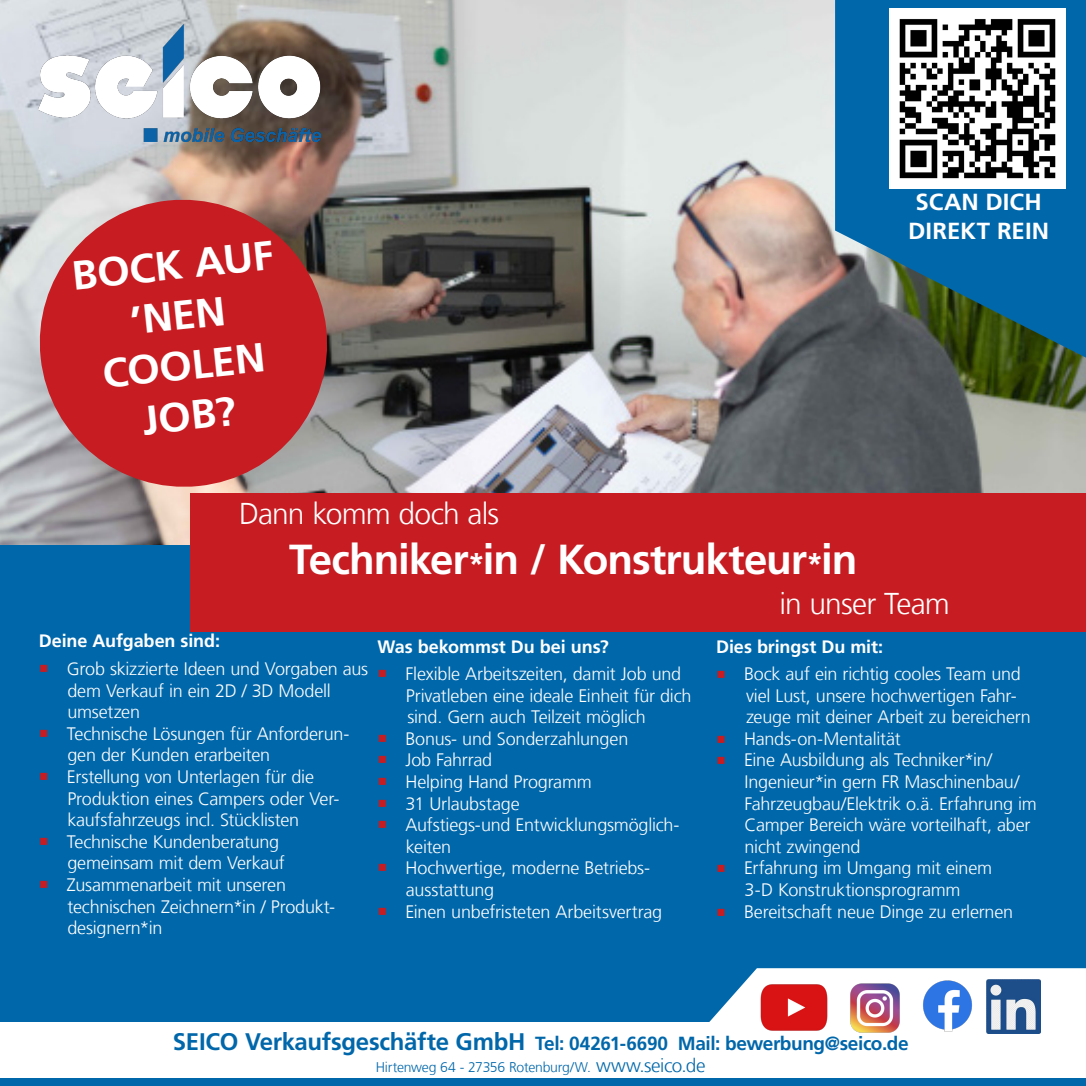
<style>
.page{position:relative;width:1086px;height:1086px;background:#fff}
.page>*{position:absolute;margin:0;border:0;box-sizing:border-box;transform-origin:0 0}
.t1{font:700 42px "Frutiger LT Com";letter-spacing:-.025em;color:#fff}
.t2{font:700 40.7px/50.4px "Frutiger LT Com";color:#fff;text-align:center}
.t3{font:300 30px "Frutiger LT Com";letter-spacing:-.03em;color:#fff}
.t4{font:700 23.3px "Frutiger LT Com";color:#fff}
.t5{font:700 19px "Frutiger LT Com";letter-spacing:-.02em;color:#0067aa}
.t6{font:300 18px "Frutiger LT Com";letter-spacing:-.01em;color:#fff}
.t7{font:700 18px "Frutiger LT Com";letter-spacing:-.005em;color:#fff}
.t8{font:300 14px "Frutiger LT Com";letter-spacing:-.02em;color:#0067aa}
.s1{font-size:30px}
.s2{color:#c61c22}
.s3{font-size:24px}
.s4{font-size:19px}
</style>
<div class="page">
<img style="left:0;top:0;width:1086px;height:545px">
<div style="left:0;top:545px;width:1086px;height:541px;background:#0067aa"></div>
<svg style="left:835px;top:0;width:251px;height:358px;background:#17648d"></svg>
<img style="left:889px;top:8px;width:176px;height:181px">
<svg style="left:709px;top:968px;width:377px;height:54px;background:#dae8f2"></svg>
<div style="left:0;top:1022px;width:1086px;height:55px;background:#fff"></div>
<svg style="left:32px;top:192px;width:303px;height:302px;background:#be4649"></svg>
<div style="left:191px;top:493px;width:895px;height:139px;background:#c61c22"></div>
<img style="left:39px;top:25px;width:282px;height:116px">
<img style="left:847px;top:981px;width:54px;height:52px">
<img style="left:756px;top:982px;width:77px;height:49px">
<img style="left:920px;top:979px;width:54px;height:53px">
<img style="left:986px;top:980px;width:54px;height:54px">
<div style="left:131px;top:296px;width:93px;height:37px;background:#c61c22"></div>
<p class="t2" style="left:70px;top:251px;width:204px;rotate:-6deg">BOCK AUF</p>
<p class="t2" style="left:100px;top:349px;width:165px;rotate:-6deg">COOLEN<br>JOB?</p>
<p class="t4" style="left:915px;top:188px;width:128px">SCAN DICH</p>
<p class="t4" style="left:908px;top:217px;width:142px">DIREKT REIN</p>
<p class="t3" style="left:239px;top:496px;width:261px">Dann komm doch als</p>
<p class="t1" style="left:289px;top:535px;width:569px">Techniker<span class="s1">*</span>in / Konstrukteur<span class="s1">*</span>in</p>
<p class="t3" style="left:779px;top:586px;width:172px">in unser Team</p>
<p class="t7" style="left:39px;top:630px;width:183px">Deine Aufgaben sind:</p>
<p class="t6" style="left:39px;top:658px;width:331px"><span class="s2">○</span> Grob skizzierte Ideen und Vorgaben aus</p>
<p class="t6" style="left:67px;top:680px;width:265px">dem Verkauf in ein 2D / 3D Modell</p>
<p class="t6" style="left:67px;top:701px;width:74px">umsetzen</p>
<p class="t6" style="left:39px;top:723px;width:312px"><span class="s2">○</span> Technische Lösungen für Anforderun-</p>
<p class="t6" style="left:67px;top:744px;width:204px">gen der Kunden erarbeiten</p>
<p class="t6" style="left:39px;top:766px;width:277px"><span class="s2">○</span> Erstellung von Unterlagen für die</p>
<p class="t6" style="left:67px;top:788px;width:274px">Produktion eines Campers oder Ver-</p>
<p class="t6" style="left:67px;top:809px;width:233px">kaufsfahrzeugs incl. Stücklisten</p>
<p class="t6" style="left:39px;top:831px;width:242px"><span class="s2">○</span> Technische Kundenberatung</p>
<p class="t6" style="left:67px;top:852px;width:219px">gemeinsam mit dem Verkauf</p>
<p class="t6" style="left:39px;top:874px;width:249px"><span class="s2">○</span> Zusammenarbeit mit unseren</p>
<p class="t6" style="left:67px;top:896px;width:269px">technischen Zeichnern*in / Produkt-</p>
<p class="t6" style="left:67px;top:917px;width:97px">designern*in</p>
<p class="t7" style="left:377px;top:636px;width:233px">Was bekommst Du bei uns?</p>
<p class="t6" style="left:377px;top:663px;width:305px"><span class="s2">○</span> Flexible Arbeitszeiten, damit Job und</p>
<p class="t6" style="left:406px;top:685px;width:287px">Privatleben eine ideale Einheit für dich</p>
<p class="t6" style="left:407px;top:706px;width:240px">sind. Gern auch Teilzeit möglich</p>
<p class="t6" style="left:377px;top:728px;width:252px"><span class="s2">○</span> Bonus- und Sonderzahlungen</p>
<p class="t6" style="left:377px;top:749px;width:116px"><span class="s2">○</span> Job Fahrrad</p>
<p class="t6" style="left:377px;top:771px;width:216px"><span class="s2">○</span> Helping Hand Programm</p>
<p class="t6" style="left:377px;top:793px;width:144px"><span class="s2">○</span> 31 Urlaubstage</p>
<p class="t6" style="left:377px;top:814px;width:304px"><span class="s2">○</span> Aufstiegs-und Entwicklungsmöglich-</p>
<p class="t6" style="left:406px;top:836px;width:47px">keiten</p>
<p class="t6" style="left:377px;top:857px;width:274px"><span class="s2">○</span> Hochwertige, moderne Betriebs-</p>
<p class="t6" style="left:406px;top:879px;width:90px">ausstattung</p>
<p class="t6" style="left:377px;top:901px;width:286px"><span class="s2">○</span> Einen unbefristeten Arbeitsvertrag</p>
<p class="t7" style="left:716px;top:636px;width:168px">Dies bringst Du mit:</p>
<p class="t6" style="left:716px;top:663px;width:306px"><span class="s2">○</span> Bock auf ein richtig cooles Team und</p>
<p class="t6" style="left:746px;top:685px;width:272px">viel Lust, unsere hochwertigen Fahr-</p>
<p class="t6" style="left:746px;top:706px;width:286px">zeuge mit deiner Arbeit zu bereichern</p>
<p class="t6" style="left:716px;top:728px;width:186px"><span class="s2">○</span> Hands-on-Mentalität</p>
<p class="t6" style="left:716px;top:749px;width:278px"><span class="s2">○</span> Eine Ausbildung als Techniker*in/</p>
<p class="t6" style="left:744px;top:771px;width:276px">Ingenieur*in gern FR Maschinenbau/</p>
<p class="t6" style="left:744px;top:793px;width:294px">Fahrzeugbau/Elektrik o.ä. Erfahrung im</p>
<p class="t6" style="left:744px;top:814px;width:287px">Camper Bereich wäre vorteilhaft, aber</p>
<p class="t6" style="left:744px;top:836px;width:117px">nicht zwingend</p>
<p class="t6" style="left:716px;top:857px;width:278px"><span class="s2">○</span> Erfahrung im Umgang mit einem</p>
<p class="t6" style="left:744px;top:879px;width:217px">3-D Konstruktionsprogramm</p>
<p class="t6" style="left:716px;top:901px;width:299px"><span class="s2">○</span> Bereitschaft neue Dinge zu erlernen</p>
<p class="t5" style="left:173px;top:1032px;width:737px"><span class="s3">SEICO Verkaufsgeschäfte GmbH</span> Tel: 04261-6690 Mail: bewerbung@seico.de</p>
<p class="t8" style="left:376px;top:1059px;width:331px">Hirtenweg 64 - 27356 Rotenburg/W. <span class="s4">www.seico.de</span></p>
</div>
